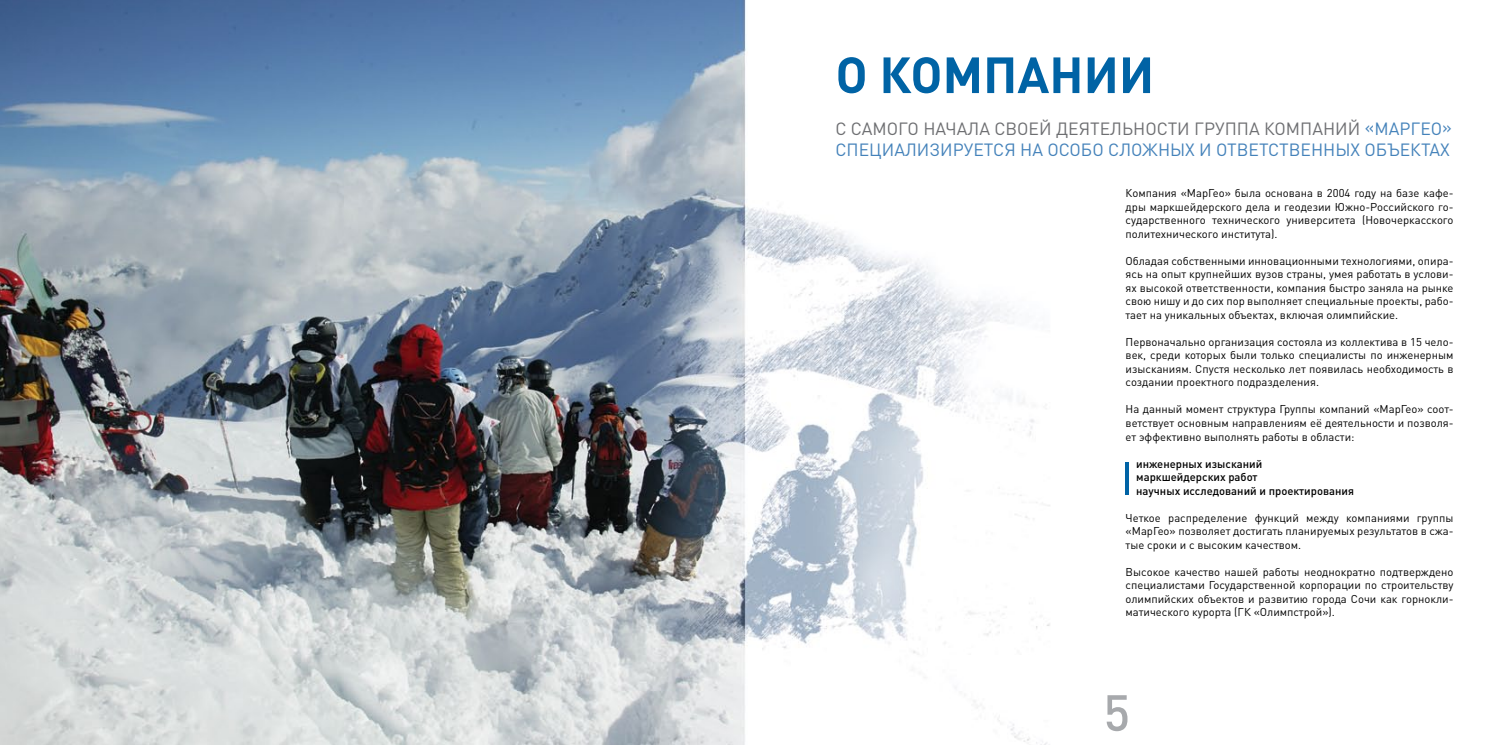
<style>
.page{position:relative;width:1489px;height:745px;background:#fff}
.page>*{position:absolute;margin:0;border:0;box-sizing:border-box;transform-origin:0 0}
.t1{font:700 50px "DIN Pro";color:#0063a5}
.t2{font:500 50px "DIN Pro";color:#a7a9ac}
.t3{font:17.5px "DIN Pro";letter-spacing:.125em;color:#4482ba}
.t4{font:17.5px "DIN Pro";color:#6d6e71}
.t5{font:11.25px/13.5px "DIN Pro";color:#000;text-align:justify}
.t6{font:500 11.25px/13.5px "DIN Pro";color:#000}
.s1{color:#6d6e71}
</style>
<div class="page">
<img style="left:0;top:0;width:1129px;height:744px">
<hr style="left:1125px;top:462px;width:3px;height:32px;background:#0063a5">
<h1 class="t1" style="left:835px;top:41px;width:320px">О КОМПАНИИ</h1>
<h2 class="t4" style="left:835px;top:117px;width:28px">С самого</h2>
<h2 class="t4" style="left:923px;top:117px;width:12px">нача</h2>
<h2 class="t4" style="left:967px;top:117px;width:39px">ла сво</h2>
<h2 class="t4" style="left:1028px;top:117px;width:117px">ей деятельнос</h2>
<h2 class="t4" style="left:1167px;top:117px;width:39px">ти группа</h2>
<h2 class="t4" style="left:1264px;top:117px;width:13px">компан</h2>
<h2 class="t3" style="left:1335px;top:117px;width:118px"><span class="s1">ий</span> «МарГео»</h2>
<h2 class="t3" style="left:835px;top:138px;width:224px">сп ециализируется на осо</h2>
<h2 class="t3" style="left:1080px;top:138px;width:360px">бо сложных и ответственн ых объектах</h2>
<p class="t5" style="left:1125px;top:186px;width:329px">Компания «МарГео» была основана в 2004 году на базе кафе&shy;дры маркшейдерского дела и геодезии Южно-Российского го&shy;сударственного технического университета (Новочеркасского политехнического института).</p>
<p class="t5" style="left:1125px;top:253px;width:329px">Обладая собственными инновационными технологиями, опира&shy;ясь на опыт крупнейших вузов страны, умея работать в услови&shy;ях высокой ответственности, компания быстро заняла на рынке свою нишу и до сих пор выполняет специальные проекты, рабо&shy;тает на уникальных объектах, включая олимпийские.</p>
<p class="t5" style="left:1125px;top:334px;width:329px">Первоначально организация состояла из коллектива в 15 чело&shy;век, среди которых были только специалисты по инженерным изысканиям. Спустя несколько лет появилась необходимость в создании проектного подразделения.</p>
<p class="t5" style="left:1125px;top:402px;width:329px">На данный момент структура Группы компаний «МарГео» соот&shy;ветствует основным направлениям её деятельности и позволя&shy;ет эффективно выполнять работы в области:</p>
<p class="t6" style="left:1136px;top:456px;width:219px">инженерных изысканий маркшейдерских работ<br>научных исследований и проектирования</p>
<p class="t5" style="left:1125px;top:510px;width:329px">Четкое распределение функций между компаниями группы «МарГео» позволяет достигать планируемых результатов в сжа&shy;тые сроки и с высоким качеством.</p>
<p class="t5" style="left:1125px;top:564px;width:329px">Высокое качество нашей работы неоднократно подтверждено специалистами Государственной корпорации по строительству олимпийских объектов и развитию города Сочи как горнокли&shy;матического курорта (ГК «Олимпстрой»).</p>
<h1 class="t2" style="left:1103px;top:678px;width:28px">5</h1>
</div>
